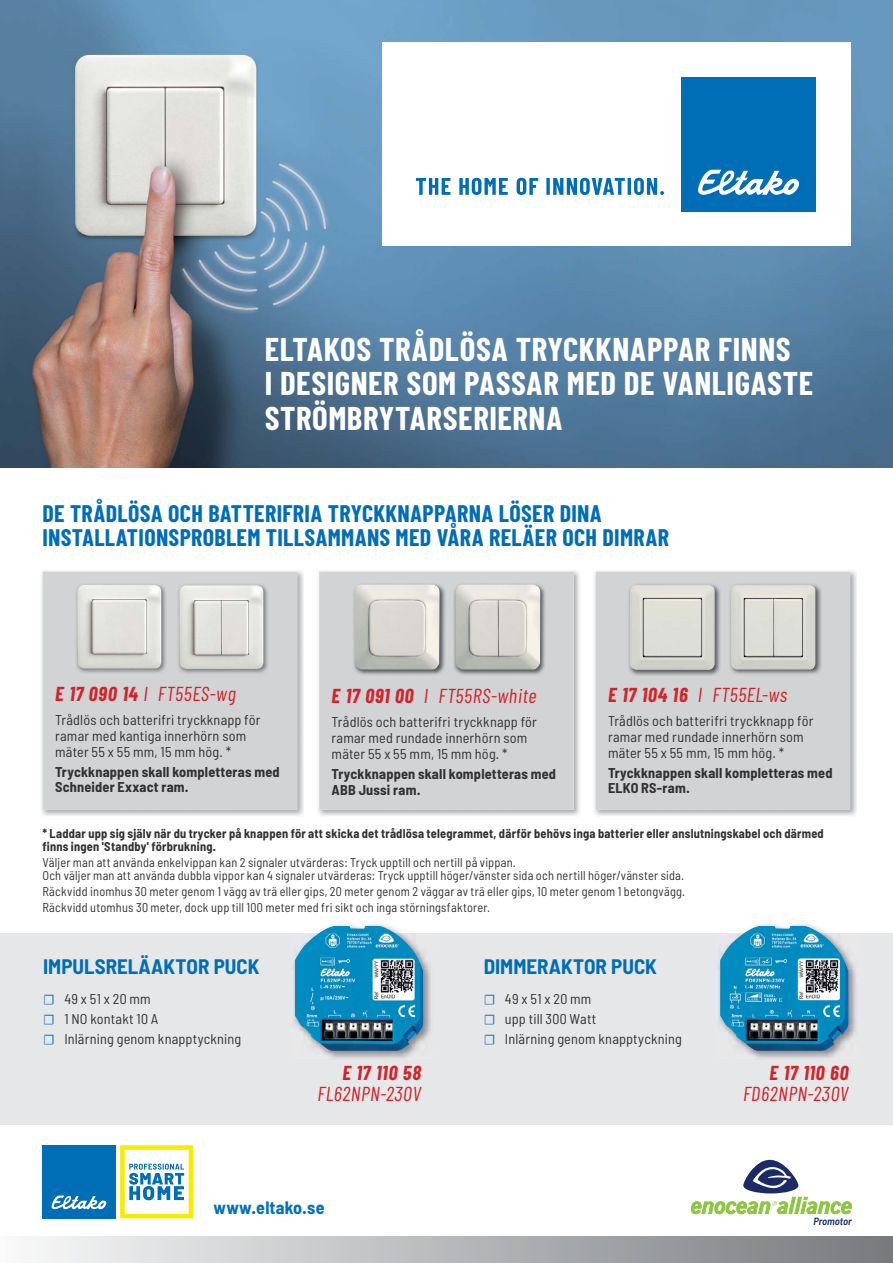
<style>
.page{position:relative;width:893px;height:1263px;background:#fff}
.page>*{position:absolute;margin:0;border:0;box-sizing:border-box;transform-origin:0 0}
.t1{font:700 33px/34.5px "Barlow Condensed";letter-spacing:.02em;color:#fff}
.t2{font:700 24px/24px "Barlow Condensed";letter-spacing:.015em;color:#006db7}
.t3{font:700 semi-condensed 21px "Barlow";color:#006db7}
.t4{font:italic 20.25px "Barlow Condensed";letter-spacing:.03em;color:#d2232a}
.t5{font:italic 700 20.25px "Barlow Condensed";letter-spacing:.04em;color:#d2232a}
.t6{font:700 semi-condensed 18px "Barlow";letter-spacing:.01em;color:#0071ba}
.t7{font:semi-condensed 14.25px/15.8px "Barlow";letter-spacing:.015em;color:#323031}
.t8{font:700 semi-condensed 14.25px/15.8px "Barlow";letter-spacing:.015em;color:#323031}
.t9{font:semi-condensed 12.75px/13.5px "Barlow";letter-spacing:.015em;color:#323031}
.t10{font:700 semi-condensed 12.75px/13.5px "Barlow";letter-spacing:.015em;color:#323031}
.t11{font:italic 600 semi-condensed 10.5px "Barlow";color:#1b2b65}
.s1{font-weight:700}
.s2{font-family:"Minion Pro";font-stretch:normal;color:#0c78be}
</style>
<div class="page">
<div style="left:0;top:933px;width:893px;height:192px;background:#e6e7e8"></div>
<div style="left:0;top:1236px;width:893px;height:27px;background:linear-gradient(to right,#f9f9fa,#77797c)"></div>
<img style="left:0;top:0;width:893px;height:468px">
<div style="left:381px;top:43px;width:469px;height:203px;background:#fff"></div>
<div style="left:681px;top:77px;width:135px;height:135px;background:#006db7"></div>
<svg style="left:698px;top:170px;width:101px;height:25px"></svg>
<svg style="left:416px;top:178px;width:34px;height:17px"></svg>
<svg style="left:459px;top:178px;width:49px;height:17px"></svg>
<svg style="left:516px;top:178px;width:22px;height:17px"></svg>
<svg style="left:546px;top:178px;width:118px;height:17px"></svg>
<svg style="left:120px;top:1145px;width:73px;height:73px"></svg>
<div style="left:42px;top:1145px;width:74px;height:73px;background:#006db7"></div>
<svg style="left:51px;top:1196px;width:56px;height:14px"></svg>
<svg style="left:691px;top:1160px;width:161px;height:54px"></svg>
<img style="left:41px;top:570px;width:263px;height:246px">
<div style="left:43px;top:572px;width:254px;height:238px;background:#d1d3d4"></div>
<img style="left:318px;top:570px;width:262px;height:246px">
<div style="left:319px;top:572px;width:255px;height:238px;background:#d1d3d4"></div>
<img style="left:594px;top:570px;width:263px;height:246px">
<div style="left:596px;top:572px;width:254px;height:238px;background:#d1d3d4"></div>
<img style="left:75px;top:583px;width:92px;height:91px">
<img style="left:77px;top:585px;width:85px;height:84px">
<img style="left:177px;top:583px;width:92px;height:91px">
<img style="left:179px;top:585px;width:85px;height:84px">
<img style="left:453px;top:582px;width:93px;height:93px">
<img style="left:455px;top:584px;width:85px;height:86px">
<img style="left:353px;top:582px;width:92px;height:93px">
<img style="left:354px;top:584px;width:86px;height:86px">
<img style="left:628px;top:583px;width:93px;height:93px">
<img style="left:630px;top:585px;width:85px;height:85px">
<img style="left:728px;top:583px;width:93px;height:92px">
<img style="left:731px;top:585px;width:85px;height:85px">
<img style="left:718px;top:924px;width:138px;height:134px">
<img style="left:720px;top:926px;width:128px;height:125px">
<img style="left:293px;top:924px;width:138px;height:134px">
<img style="left:295px;top:926px;width:128px;height:125px">
<h1 class="t1" style="left:265px;top:332px;width:550px">ELTAKOS TRÅDLÖSA TRYCKKNAPPAR FINNS<br>I DESIGNER SOM PASSAR MED DE VANLIGASTE<br>STRÖMBRYTARSERIERNA</h1>
<h2 class="t2" style="left:42px;top:501px;width:628px">DE TRÅDLÖSA OCH BATTERIFRIA TRYCKKNAPPARNA LÖSER DINA<br>INSTALLATIONSPROBLEM TILLSAMMANS MED VÅRA RELÄER OCH DIMRAR</h2>
<h3 class="t4" style="left:55px;top:682px;width:182px"><span class="s1">E 17 090 14</span> I FT55ES-wg</h3>
<p class="t7" style="left:55px;top:714px;width:207px">Trådlös och batterifri tryckknapp för ramar med kantiga innerhörn som mäter 55 x 55 mm, 15 mm hög. *</p>
<p class="t8" style="left:55px;top:765px;width:226px">Tryckknappen skall kompletteras med<br>Schneider Exxact ram.</p>
<h3 class="t4" style="left:332px;top:684px;width:206px"><span class="s1">E 17 091 00</span> I FT55RS-white</h3>
<p class="t7" style="left:332px;top:716px;width:207px">Trådlös och batterifri tryckknapp för ramar med rundade innerhörn som mäter 55 x 55 mm, 15 mm hög. *</p>
<p class="t8" style="left:332px;top:768px;width:226px">Tryckknappen skall kompletteras med<br>ABB Jussi ram.</p>
<h3 class="t4" style="left:608px;top:683px;width:181px"><span class="s1">E 17 104 16</span> I FT55EL-ws</h3>
<p class="t7" style="left:608px;top:715px;width:207px">Trådlös och batterifri tryckknapp för ramar med rundade innerhörn som mäter 55 x 55 mm, 15 mm hög. *</p>
<p class="t8" style="left:608px;top:766px;width:226px">Tryckknappen skall kompletteras med<br>ELKO RS-ram.</p>
<p class="t10" style="left:42px;top:828px;width:783px">* Laddar upp sig själv när du trycker på knappen för att skicka det trådlösa telegrammet, därför behövs inga batterier eller anslutningskabel och därmed finns ingen 'Standby' förbrukning.</p>
<p class="t9" style="left:42px;top:857px;width:643px">Väljer man att använda enkelvippan kan 2 signaler utvärderas: Tryck upptill och nertill på vippan.<br>Och väljer man att använda dubbla vippor kan 4 signaler utvärderas: Tryck upptill höger/vänster sida och nertill höger/vänster sida.</p>
<p class="t9" style="left:42px;top:885px;width:644px;line-height:15.6px">Räckvidd inomhus 30 meter genom 1 vägg av trä eller gips, 20 meter genom 2 väggar av trä eller gips, 10 meter genom 1 betongvägg.<br>Räckvidd utomhus 30 meter, dock upp till 100 meter med fri sikt och inga störningsfaktorer.</p>
<h3 class="t3" style="left:43px;top:959px;width:218px">IMPULSRELÄAKTOR PUCK</h3>
<h3 class="t3" style="left:484px;top:959px;width:175px">DIMMERAKTOR PUCK</h3>
<p class="t7" style="left:43px;top:990px;width:200px;line-height:20px"><span class="s2">☐</span> 49 x 51 x 20 mm<br><span class="s2">☐</span> 1 NO kontakt 10 A<br><span class="s2">☐</span> Inlärning genom knapptyckning</p>
<p class="t7" style="left:484px;top:990px;width:200px;line-height:20px"><span class="s2">☐</span> 49 x 51 x 20 mm<br><span class="s2">☐</span> upp till 300 Watt<br><span class="s2">☐</span> Inlärning genom knapptyckning</p>
<h3 class="t5" style="left:342px;top:1061px;width:80px">E 17 110 58</h3>
<h3 class="t4" style="left:317px;top:1082px;width:105px">FL62NPN-230V</h3>
<h3 class="t5" style="left:770px;top:1061px;width:80px">E 17 110 60</h3>
<h3 class="t4" style="left:743px;top:1082px;width:107px">FD62NPN-230V</h3>
<h3 class="t6" style="left:214px;top:1201px;width:112px">www.eltako.se</h3>
<p class="t11" style="left:813px;top:1216px;width:40px">Promotor</p>
</div>
